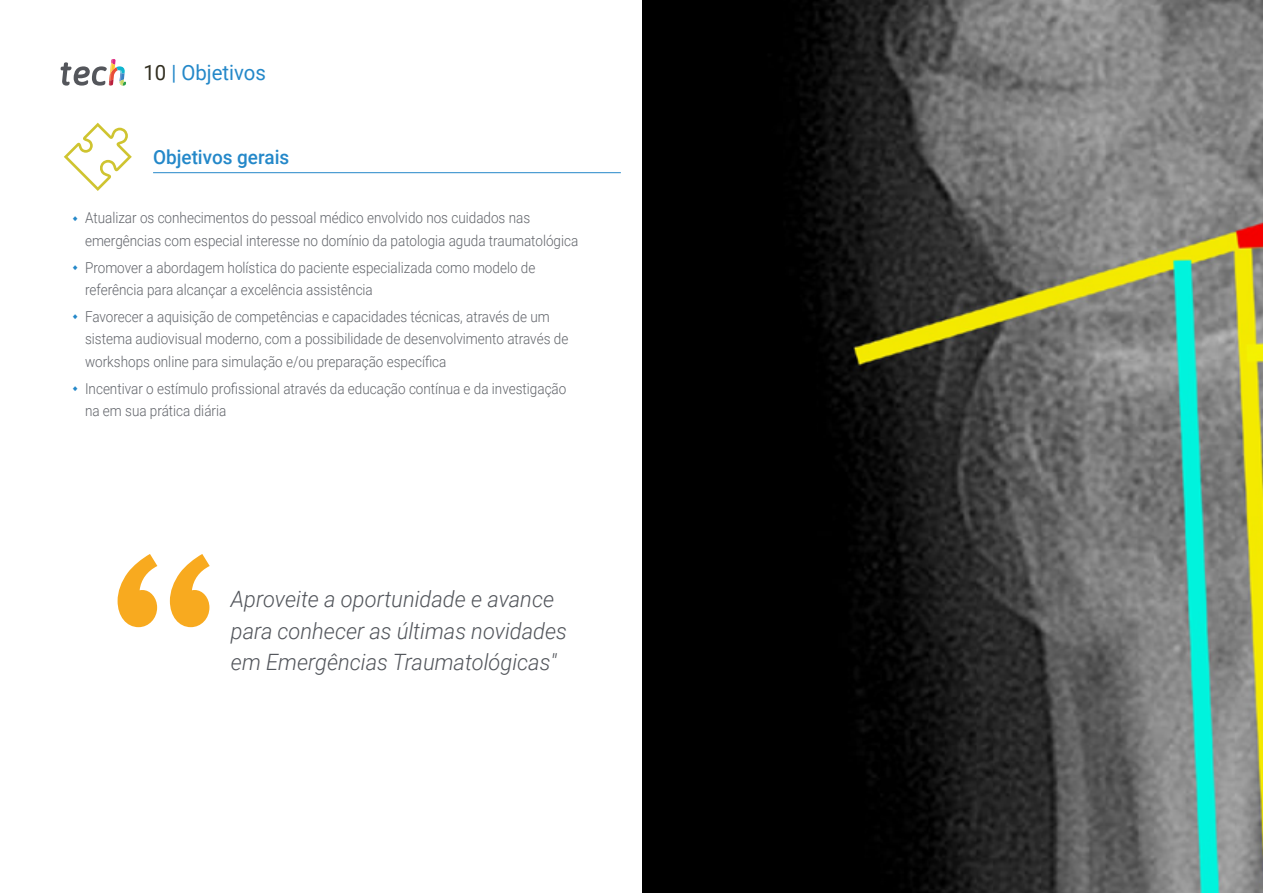
<style>
.page{position:relative;width:1263px;height:893px;background:#fff}
.page>*{position:absolute;margin:0;border:0;box-sizing:border-box;transform-origin:0 0}
.t1{font:italic 300 22.5px/31.5px "Roboto";color:#52555b}
.t2{font:21px "Roboto";color:#2488c9}
.t3{font:500 19.5px "Roboto";color:#2488c9}
.t4{font:300 15px/22.5px "Roboto";color:#61646a;scale:.9 1}
.s1{color:#312e20}
</style>
<div class="page">
<img style="left:642px;top:0;width:621px;height:893px">
<svg style="left:61px;top:59px;width:65px;height:27px"></svg>
<hr style="left:153px;top:172px;width:468px;height:1px;background:#2488c9">
<svg style="left:64px;top:123px;width:68px;height:68px"></svg>
<svg style="left:118px;top:554px;width:92px;height:73px"></svg>
<h2 class="t2" style="left:144px;top:57px;width:124px"><span class="s1">10</span> | Objetivos</h2>
<h3 class="t3" style="left:153px;top:144px;width:138px">Objetivos gerais</h3>
<p class="t4" style="left:85px;top:206px;width:550px">Atualizar os conhecimentos do pessoal médico envolvido nos cuidados nas emergências com especial interesse no domínio da patologia aguda traumatológica</p>
<p class="t4" style="left:85px;top:255px;width:502px">Promover a abordagem holística do paciente especializada como modelo de referência para alcançar a excelência assistência</p>
<p class="t4" style="left:85px;top:305px;width:538px">Favorecer a aquisição de competências e capacidades técnicas, através de um sistema audiovisual moderno, com a possibilidade de desenvolvimento através de workshops online para simulação e/ou preparação específica</p>
<p class="t4" style="left:85px;top:376px;width:536px">Incentivar o estímulo profissional através da educação contínua e da investigação na em sua prática diária</p>
<h1 class="t1" style="left:231px;top:583px;width:338px">Aproveite a oportunidade e avance para conhecer as últimas novidades em Emergências Traumatológicas"</h1>
</div>
